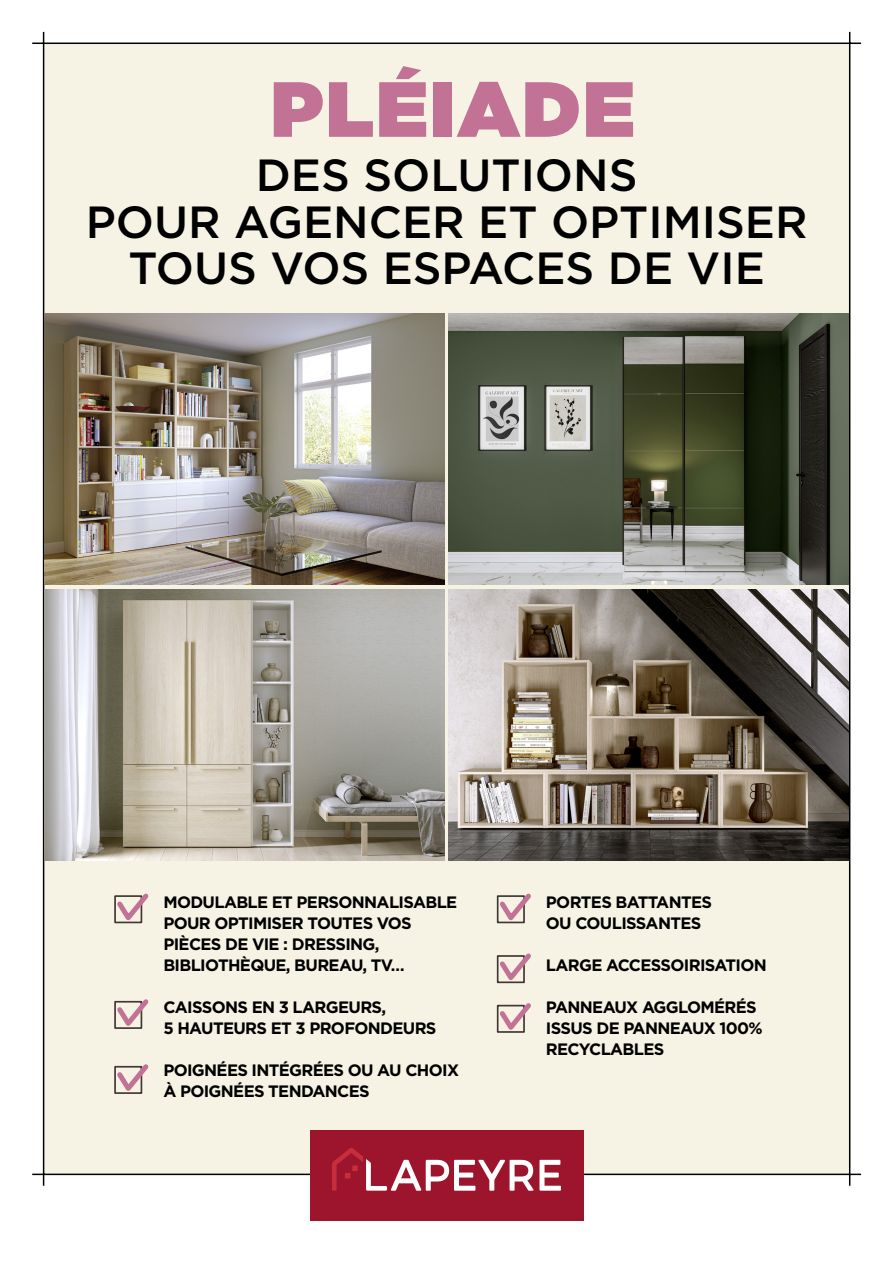
<style>
.page{position:relative;width:893px;height:1263px;background:#fff}
.page>*{position:absolute;margin:0;border:0;box-sizing:border-box;transform-origin:0 0}
.t1{font:900 78px "Gotham";letter-spacing:.03em;color:#c17295}
.t2{font:500 45px/46.5px "Gotham";color:#000;text-align:center}
.t3{font:700 16.5px/21px "Gotham";letter-spacing:-.04em;color:#000}
</style>
<div class="page">
<div style="left:42px;top:42px;width:809px;height:1134px;background:#f7f3e4"></div>
<svg style="left:32px;top:31px;width:13px;height:14px"></svg>
<svg style="left:848px;top:31px;width:14px;height:14px"></svg>
<svg style="left:32px;top:1173px;width:13px;height:13px"></svg>
<svg style="left:848px;top:1173px;width:14px;height:13px"></svg>
<img style="left:449px;top:314px;width:400px;height:271px">
<img style="left:449px;top:589px;width:400px;height:271px">
<img style="left:44px;top:314px;width:400px;height:271px">
<img style="left:44px;top:589px;width:400px;height:271px">
<svg style="left:113px;top:889px;width:40px;height:37px"></svg>
<svg style="left:113px;top:995px;width:40px;height:37px"></svg>
<svg style="left:113px;top:1060px;width:40px;height:37px"></svg>
<svg style="left:495px;top:889px;width:40px;height:37px"></svg>
<svg style="left:495px;top:949px;width:40px;height:37px"></svg>
<svg style="left:495px;top:998px;width:40px;height:38px;background:#dacac4"></svg>
<div style="left:310px;top:1130px;width:274px;height:90px;background:#9d152c"></div>
<svg style="left:539px;top:1160px;width:22px;height:31px"></svg>
<svg style="left:332px;top:1148px;width:201px;height:43px"></svg>
<h1 class="t1" style="left:271px;top:53px;width:366px">PLÉIADE</h1>
<h2 class="t2" style="left:86px;top:151px;width:723px">DES SOLUTIONS<br>POUR AGENCER ET OPTIMISER<br>TOUS VOS ESPACES DE VIE</h2>
<p class="t3" style="left:163px;top:891px;width:295px">MODULABLE ET PERSONNALISABLE<br>POUR OPTIMISER TOUTES VOS<br>PIÈCES DE VIE : DRESSING,<br>BIBLIOTHÈQUE, BUREAU, TV…</p>
<p class="t3" style="left:163px;top:996px;width:275px">CAISSONS EN 3 LARGEURS,<br>5 HAUTEURS ET 3 PROFONDEURS</p>
<p class="t3" style="left:163px;top:1059px;width:297px">POIGNÉES INTÉGRÉES OU AU CHOIX<br>À POIGNÉES TENDANCES</p>
<p class="t3" style="left:546px;top:891px;width:168px">PORTES BATTANTES<br>OU COULISSANTES</p>
<p class="t3" style="left:546px;top:954px;width:222px">LARGE ACCESSOIRISATION</p>
<p class="t3" style="left:546px;top:996px;width:218px">PANNEAUX AGGLOMÉRÉS<br>ISSUS DE PANNEAUX 100%<br>RECYCLABLES</p>
</div>
